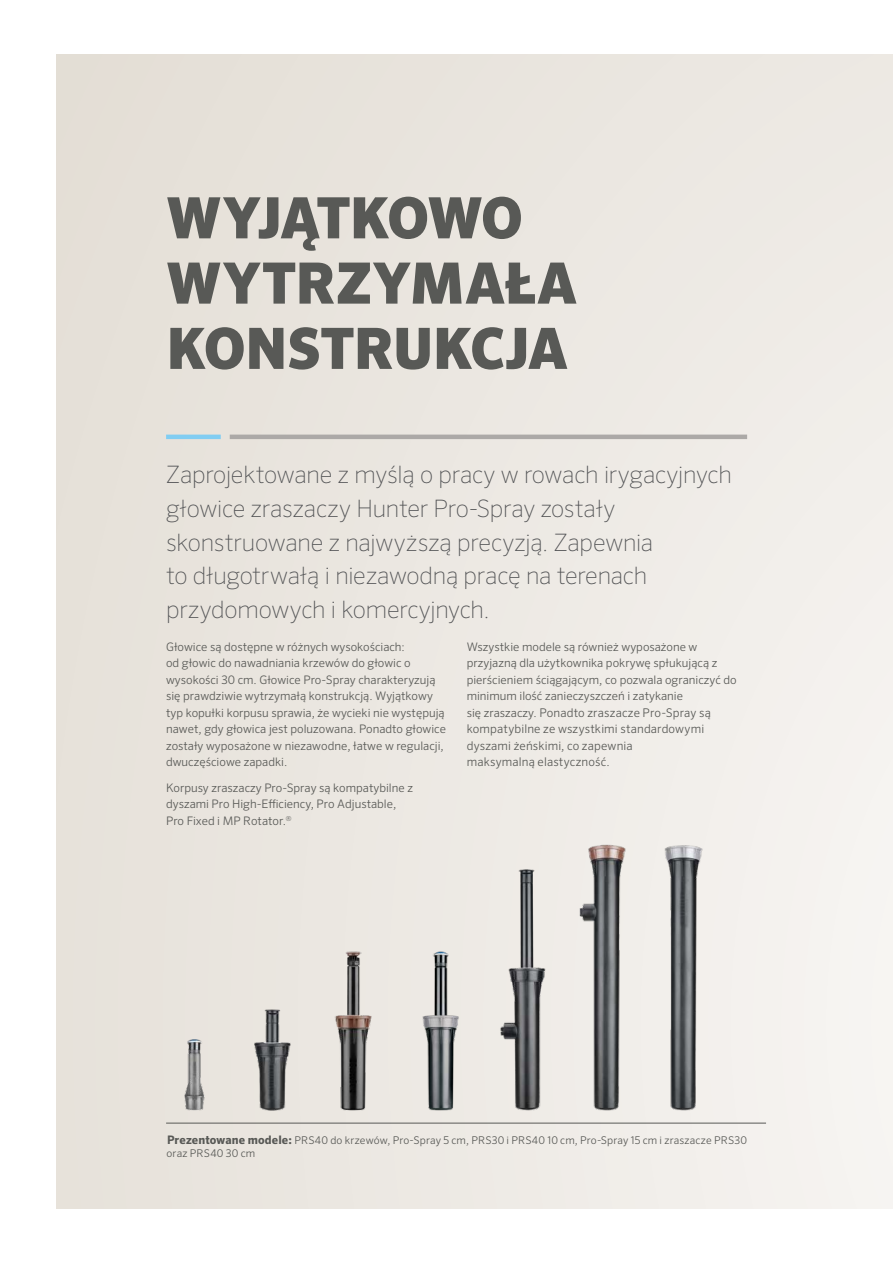
<style>
.page{position:relative;width:893px;height:1263px;background:#fff}
.page>*{position:absolute;margin:0;border:0;box-sizing:border-box;transform-origin:0 0}
.t1{font:900 57px/65.2px "Sero Pro";letter-spacing:-.01em;color:#585956}
.t2{font:100 24px/33.8px "Sero Pro";letter-spacing:-.01em;color:#515254}
.t3{font:300 12px/16.5px "Sero Pro";letter-spacing:.01em;color:#585956}
.t4{font:300 11.7px/16.5px "Sero Pro";color:#585956}
.t5{font:300 10.65px/13.5px "Sero Pro";letter-spacing:.015em;color:#585956}
.s1{font-size:11.7px}
.s2{font-weight:700;font-size:11.7px}
</style>
<div class="page">
<div style="left:57px;top:54px;width:836px;height:1155px;background:linear-gradient(to right,#e5e0d8,#f3f0ec)"></div>
<img style="left:166px;top:833px;width:574px;height:300px">
<hr style="left:230px;top:435px;width:517px;height:4px;background:#aca9a7">
<hr style="left:166px;top:435px;width:55px;height:4px;background:#81cdf2">
<hr style="left:166px;top:1123px;width:600px;height:1px;background:#585956">
<h1 class="t1" style="left:166px;top:187px;width:412px">WYJĄTKOWO<br>WYTRZYMAŁA<br>KONSTRUKCJA</h1>
<h2 class="t2" style="left:166px;top:458px;width:567px">Zaprojektowane z myślą o pracy w rowach irygacyjnych głowice zraszaczy Hunter Pro-Spray zostały skonstruowane z najwyższą precyzją. Zapewnia<br>to długotrwałą i niezawodną pracę na terenach przydomowych i komercyjnych.</h2>
<p class="t4" style="left:166px;top:638px;width:281px">Głowice są dostępne w różnych wysokościach:<br>od głowic do nawadniania krzewów do głowic o wysokości 30 cm. Głowice Pro-Spray charakteryzują się prawdziwie wytrzymałą konstrukcją. Wyjątkowy typ kopułki korpusu sprawia, że wycieki nie występują nawet, gdy głowica jest poluzowana. Ponadto głowice zostały wyposażone w niezawodne, łatwe w regulacji, dwuczęściowe zapadki.</p>
<p class="t4" style="left:166px;top:779px;width:248px">Korpusy zraszaczy Pro-Spray są kompatybilne z dyszami Pro High-Efficiency, Pro Adjustable,<br>Pro Fixed i MP Rotator.<sup>®</sup></p>
<p class="t4" style="left:467px;top:638px;width:271px">Wszystkie modele są również wyposażone w przyjazną dla użytkownika pokrywę spłukującą z pierścieniem ściągającym, co pozwala ograniczyć do minimum ilość zanieczyszczeń i zatykanie</p>
<p class="t3" style="left:467px;top:704px;width:246px"><span class="s1">się zraszaczy.</span> Ponadto zraszacze Pro-Spray są kompatybilne ze wszystkimi standardowymi dyszami żeńskimi, co zapewnia<br>maksymalną elastyczność.</p>
<p class="t5" style="left:167px;top:1133px;width:582px"><span class="s2">Prezentowane modele:</span> PRS40 do krzewów, Pro-Spray 5 cm, PRS30 i PRS40 10 cm, Pro-Spray 15 cm i zraszacze PRS30 oraz PRS40 30 cm</p>
</div>
